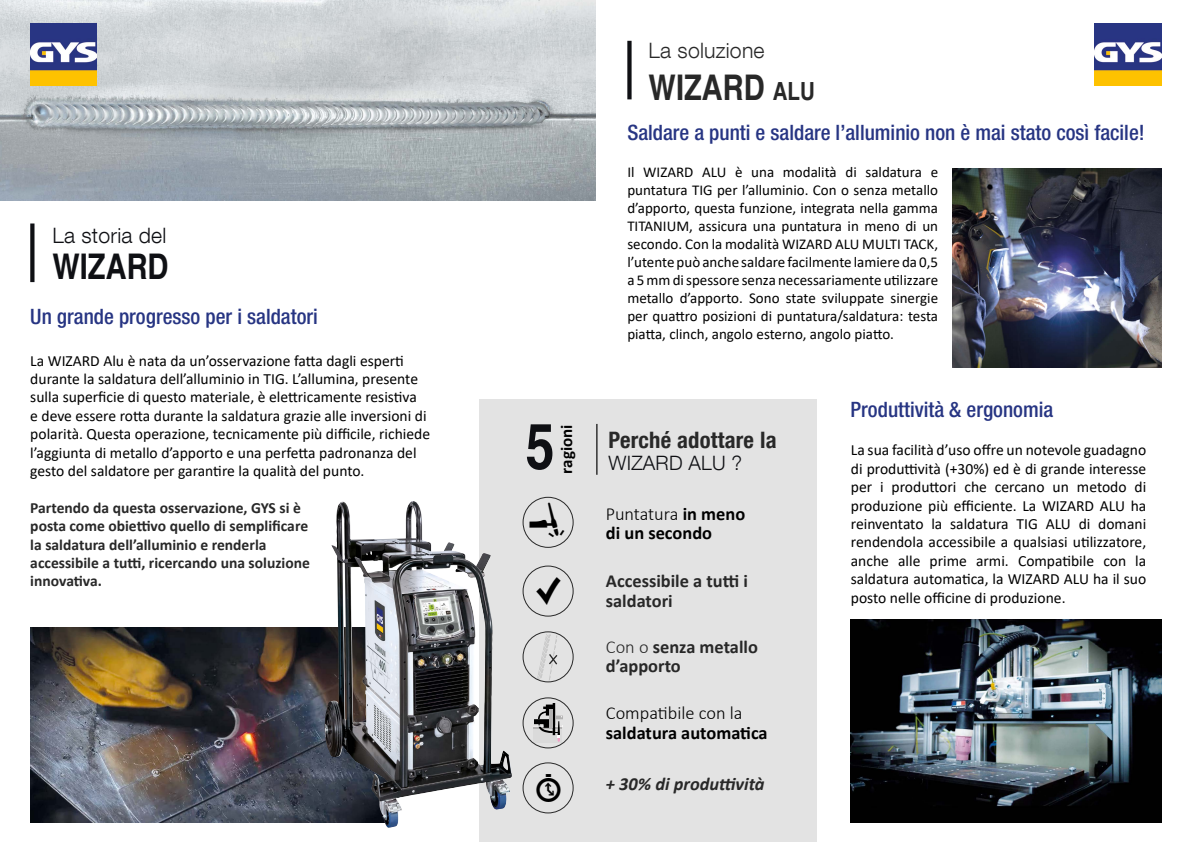
<style>
.page{position:relative;width:1191px;height:842px;background:#fff}
.page>*{position:absolute;margin:0;border:0;box-sizing:border-box;transform-origin:0 0}
.t1{font:700 condensed 63.7px "Helvetica";color:#0f1014}
.t2{font:700 condensed 35.4px "Helvetica";color:#282828}
.t3{font:700 condensed 35.4px "Helvetica";color:#0f1014}
.t4{font:700 condensed 22.6px "Helvetica Neue LT Com";letter-spacing:.01em;color:#282828}
.t5{font:500 condensed 21.2px "Helvetica Neue LT Com";color:#273583}
.t6{font:300 21.2px "Helvetica Neue LT Com";letter-spacing:.01em;color:#0f1014}
.t7{font:300 21.2px "Helvetica Neue LT Com";letter-spacing:.01em;color:#282828}
.t8{font:300 19.8px "Helvetica Neue LT Com";letter-spacing:.01em;color:#0f1014}
.t9{font:700 18.4px/19.8px "Calibri";color:#000}
.t10{font:700 18.4px/19.8px "Calibri";color:#282828}
.t11{font:italic 700 18.4px "Calibri";color:#282828}
.t12{font:700 17px "Calibri";color:#000}
.t13{font:15.6px/18.4px "Calibri";color:#000}
.t14{font:700 15.6px/18.4px "Calibri";color:#282828}
.t15{font:15px/18px "Calibri";color:#000;text-align:justify}
.s1{font-size:25px}
.s2{font-weight:300}
</style>
<div class="page">
<div style="left:479px;top:400px;width:337px;height:442px;background:#e3e3e3"></div>
<div style="left:30px;top:223px;width:5px;height:59px;background:#0f1014"></div>
<svg style="left:627px;top:41px;width:4px;height:58px"></svg>
<img style="left:30px;top:628px;width:294px;height:194px">
<img style="left:0;top:0;width:596px;height:201px">
<img style="left:952px;top:169px;width:209px;height:198px">
<img style="left:30px;top:24px;width:67px;height:62px">
<img style="left:850px;top:619px;width:311px;height:203px">
<hr style="left:596px;top:424px;width:1px;height:51px;background:#282828">
<img style="left:1094px;top:24px;width:67px;height:62px">
<img style="left:324px;top:501px;width:188px;height:327px">
<div style="left:533px;top:728px;width:29px;height:15px;background:#dadada"></div>
<svg style="left:533px;top:703px;width:29px;height:39px"></svg>
<hr style="left:549px;top:709px;width:4px;height:19px;background:#b3b2b2">
<svg style="left:537px;top:634px;width:22px;height:47px"></svg>
<div style="left:523px;top:697px;width:50px;height:51px;border:1px solid #282828;border-radius:50%"></div>
<div style="left:523px;top:762px;width:50px;height:51px;border:1px solid #282828;border-radius:50%"></div>
<div style="left:523px;top:566px;width:50px;height:50px;border:1px solid #282828;border-radius:50%"></div>
<div style="left:523px;top:497px;width:50px;height:51px;border:1px solid #282828;border-radius:50%"></div>
<div style="left:523px;top:631px;width:50px;height:51px;border:1px solid #282828;border-radius:50%"></div>
<svg style="left:529px;top:502px;width:35px;height:6px"></svg>
<p class="t6" style="left:53px;top:222px;width:115px">La storia del</p>
<p class="t3" style="left:53px;top:246px;width:117px">WIZARD</p>
<p class="t5" style="left:30px;top:304px;width:289px">Un grande progresso per i saldatori</p>
<p class="t13" style="left:30px;top:351px;width:401px">La WIZARD Alu è nata da un’osservazione fatta dagli esperti durante la saldatura dell’alluminio in TIG. L’allumina, presente sulla superficie di questo materiale, è elettricamente resistiva<br>e deve essere rotta durante la saldatura grazie alle inversioni di polarità. Questa operazione, tecnicamente più difficile, richiede l’aggiunta di metallo d’apporto e una perfetta padronanza del gesto del saldatore per garantire la qualità del punto.</p>
<p class="t14" style="left:30px;top:498px;width:281px">Partendo da questa osservazione, GYS si è posta come obiettivo quello di semplificare la saldatura dell’alluminio e renderla accessibile a tutti, ricercando una soluzione innovativa.</p>
<p class="t1" style="left:525px;top:408px;width:31px">5</p>
<p class="t12" style="left:554px;top:473px;width:50px;rotate:-90deg">ragioni</p>
<p class="t7" style="left:648px;top:37px;width:117px">La soluzione</p>
<p class="t2" style="left:648px;top:67px;width:168px">WIZARD <span class="s1">ALU</span></p>
<p class="t5" style="left:627px;top:120px;width:519px">Saldare a punti e saldare l’alluminio non è mai stato così facile!</p>
<p class="t15" style="left:627px;top:163px;width:312px">Il WIZARD ALU è una modalità di saldatura e puntatura TIG per l’alluminio. Con o senza metallo d’apporto, questa funzione, integrata nella gamma TITANIUM, assicura una puntatura in meno di un secondo. Con la modalità WIZARD ALU MULTI TACK, l’utente può anche saldare facilmente lamiere da 0,5 a 5 mm di spessore senza necessariamente utilizzare metallo d’apporto. Sono state sviluppate sinergie per quattro posizioni di puntatura/saldatura: testa piatta, clinch, angolo esterno, angolo piatto.</p>
<p class="t4" style="left:608px;top:426px;width:169px">Perché adottare la</p>
<p class="t8" style="left:608px;top:451px;width:135px">WIZARD ALU ?</p>
<p class="t9" style="left:606px;top:503px;width:141px"><span class="s2">Puntatura</span> in meno di un secondo</p>
<p class="t10" style="left:606px;top:571px;width:143px">Accessibile a tutti i saldatori</p>
<p class="t10" style="left:606px;top:636px;width:154px"><span class="s2">Con o</span> senza metallo d’apporto</p>
<p class="t9" style="left:606px;top:703px;width:163px"><span class="s2">Compatibile con la </span>saldatura automatica</p>
<p class="t11" style="left:606px;top:771px;width:160px">+ 30% di produttività</p>
<p class="t5" style="left:850px;top:397px;width:204px">Produttività &amp; ergonomia</p>
<p class="t13" style="left:851px;top:441px;width:297px;text-align:justify">La sua facilità d’uso offre un notevole guadagno di produttività (+30%) ed è di grande interesse per i produttori che cercano un metodo di produzione più efficiente. La WIZARD ALU ha reinventato la saldatura TIG ALU di domani rendendola accessibile a qualsiasi utilizzatore, anche alle prime armi. Compatibile con la saldatura automatica, la WIZARD ALU ha il suo posto nelle officine di produzione.</p>
</div>
